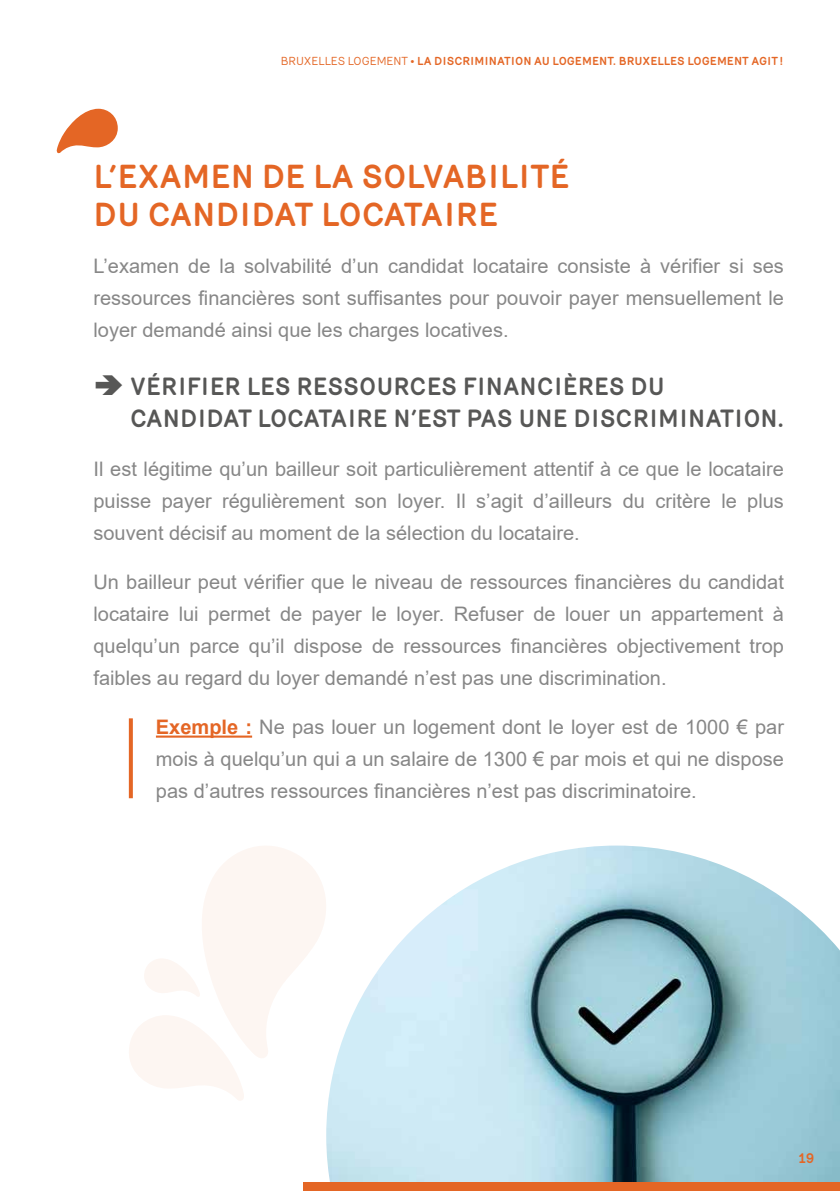
<style>
.page{position:relative;width:840px;height:1191px;background:#fff}
.page>*{position:absolute;margin:0;border:0;box-sizing:border-box;transform-origin:0 0}
.t1{font:700 32px/38px "Mercury";color:#e46625}
.t2{font:700 24px/32px "Mercury";color:#575756}
.t3{font:20px/32px "Arial";color:#878787;text-align:justify}
.t4{font:700 14px "Mercury";color:#e46625}
.t5{font:700 11.2px "Mercury";color:#e46625}
.s1{font-weight:400}
.s2{font-weight:700;color:#e46625}
</style>
<div class="page">
<img style="left:326px;top:845px;width:513px;height:337px">
<svg style="left:56px;top:109px;width:62px;height:44px"></svg>
<hr style="left:156px;top:735px;width:96px;height:2px;background:#e46625">
<div style="left:303px;top:1182px;width:536px;height:9px;background:#e46625"></div>
<svg style="left:129px;top:718px;width:4px;height:80px"></svg>
<svg style="left:129px;top:845px;width:203px;height:256px"></svg>
<p class="t5" style="left:280px;top:55px;width:503px"><span class="s1">BRUXELLES LOGEMENT •</span> LA DISCRIMINATION AU LOGEMENT. BRUXELLES LOGEMENT AGIT!</p>
<h1 class="t1" style="left:93px;top:157px;width:477px">L’EXAMEN DE LA SOLVABILITÉ<br>DU CANDIDAT LOCATAIRE</h1>
<p class="t3" style="left:93px;top:249px;width:691px">L’examen de la solvabilité d’un candidat locataire consiste à vérifier si ses ressources financières sont suffisantes pour pouvoir payer mensuellement le loyer demandé ainsi que les charges locatives.</p>
<p class="t2" style="left:130px;top:371px;width:654px">VÉRIFIER LES RESSOURCES FINANCIÈRES DU<br>CANDIDAT LOCATAIRE N’EST PAS UNE DISCRIMINATION.</p>
<p class="t3" style="left:93px;top:453px;width:691px">Il est légitime qu’un bailleur soit particulièrement attentif à ce que le locataire puisse payer régulièrement son loyer. Il s’agit d’ailleurs du critère le plus souvent décisif au moment de la sélection du locataire.</p>
<p class="t3" style="left:93px;top:566px;width:691px">Un bailleur peut vérifier que le niveau de ressources financières du candidat locataire lui permet de payer le loyer. Refuser de louer un appartement à quelqu’un parce qu’il dispose de ressources financières objectivement trop faibles au regard du loyer demandé n’est pas une discrimination.</p>
<p class="t3" style="left:156px;top:711px;width:629px"><span class="s2">Exemple :</span> Ne pas louer un logement dont le loyer est de 1000 € par mois à quelqu’un qui a un salaire de 1300 € par mois et qui ne dispose pas d’autres ressources financières n’est pas discriminatoire.</p>
<p class="t4" style="left:798px;top:1150px;width:17px">19</p>
</div>
